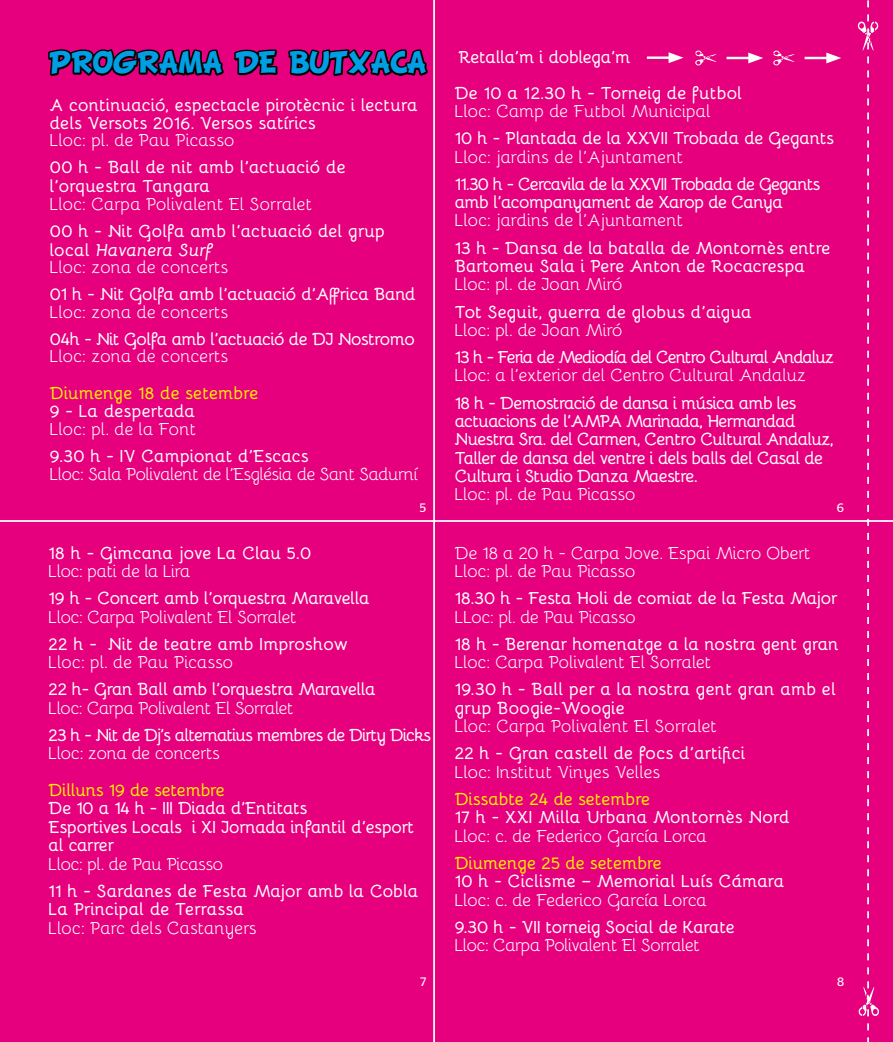
<style>
.page{position:relative;width:893px;height:1042px;background:#e6007d}
.page>*{position:absolute;margin:0;border:0;box-sizing:border-box;transform-origin:0 0}
.t1{font:24.5px "BD Cartoon Shout";color:#009fe3}
.t2{font:700 17.5px/18.4px "Bellota";letter-spacing:-.03em;color:#fff}
.t3{font:17.5px/18.4px "Bellota";letter-spacing:-.025em;color:#fff}
.t4{font:700 17.5px/18.4px "Bellota";letter-spacing:-.065em;color:#fff}
.t5{font:700 17.5px/17.8px "Bellota";color:#fff}
.t6{font:700 17.5px/18.4px "Bellota";letter-spacing:-.01em;color:#fff}
.t7{font:17.5px "Bellota";color:#fff}
.t8{font:700 17.5px "Bellota";letter-spacing:-.02em;color:#ffed00}
.t9{font:700 17.5px "Bellota";letter-spacing:-.08em;color:#fff}
.t10{font:17.5px "Bellota";letter-spacing:-.045em;color:#fff}
.t11{font:700 17.5px "Bellota";letter-spacing:-.005em;color:#fff}
.t12{font:12.25px "Stag Sans";color:#fff}
.s1{font-style:italic}
.s2{font-weight:400}
</style>
<div class="page">
<hr style="left:433px;top:0;width:2px;height:1042px;background:#fff">
<hr style="left:0;top:520px;width:893px;height:2px;background:#fff">
<svg style="left:773px;top:50px;width:21px;height:15px"></svg>
<hr style="left:805px;top:57px;width:26px;height:2px;background:#fff">
<svg style="left:826px;top:53px;width:15px;height:10px"></svg>
<hr style="left:727px;top:57px;width:26px;height:2px;background:#fff">
<svg style="left:748px;top:53px;width:15px;height:10px"></svg>
<svg style="left:695px;top:50px;width:21px;height:15px"></svg>
<hr style="left:647px;top:56px;width:26px;height:3px;background:#fff">
<svg style="left:669px;top:52px;width:14px;height:11px"></svg>
<svg style="left:858px;top:0;width:21px;height:1042px"></svg>
<svg style="left:48px;top:49px;width:176px;height:27px"></svg>
<svg style="left:234px;top:49px;width:44px;height:27px"></svg>
<svg style="left:288px;top:49px;width:140px;height:28px"></svg>
<h1 class="t1" style="left:50px;top:50px;width:378px">PROGRAMA DE BUTXACA</h1>
<p class="t2" style="left:458px;top:46px;width:174px">Retalla’m i doblega’m</p>
<p class="t5" style="left:455px;top:83px;width:289px">De 10 a 12.30 h - Torneig de futbol</p>
<p class="t3" style="left:455px;top:101px;width:258px">Lloc: Camp de Futbol Municipal</p>
<p class="t2" style="left:455px;top:128px;width:381px">10 h - Plantada de la XXVII Trobada de Gegants</p>
<p class="t3" style="left:455px;top:146px;width:230px">Lloc: jardins de l’Ajuntament</p>
<p class="t4" style="left:455px;top:173px;width:368px">11.30 h - Cercavila de la XXVII Trobada de Gegants amb l’acompanyament de Xarop de Canya</p>
<p class="t3" style="left:455px;top:210px;width:230px">Lloc: jardins de l’Ajuntament</p>
<p class="t2" style="left:455px;top:237px;width:378px">13 h - Dansa de la batalla de Montornès entre<br>Bartomeu Sala i Pere Anton de Rocacrespa</p>
<p class="t3" style="left:455px;top:274px;width:170px">Lloc: pl. de Joan Miró</p>
<p class="t11" style="left:455px;top:298px;width:299px">Tot Seguit, guerra de globus d’aigua</p>
<p class="t3" style="left:455px;top:319px;width:170px">Lloc: pl. de Joan Miró</p>
<p class="t9" style="left:455px;top:343px;width:382px">13 h - Feria de Mediodía del Centro Cultural Andaluz</p>
<p class="t3" style="left:455px;top:365px;width:353px">Lloc: a l’exterior del Centro Cultural Andaluz</p>
<p class="t4" style="left:455px;top:392px;width:381px">18 h - Demostració de dansa i música amb les actuacions de l’AMPA Marinada, Hermandad Nuestra Sra. del Carmen, Centro Cultural Andaluz, Taller de dansa del ventre i dels balls del Casal de Cultura i Studio Danza Maestre.</p>
<p class="t3" style="left:455px;top:483px;width:182px">Lloc: pl. de Pau Picasso</p>
<p class="t2" style="left:50px;top:95px;width:370px;line-height:17.5px">A continuació, espectacle pirotècnic i lectura dels Versots 2016. Versos satírics</p>
<p class="t3" style="left:50px;top:130px;width:186px">Lloc: pl. de Pau Picasso</p>
<p class="t6" style="left:50px;top:157px;width:298px">00 h - Ball de nit amb l’actuació de l’orquestra Tangara</p>
<p class="t7" style="left:50px;top:190px;width:264px">Lloc: Carpa Polivalent El Sorralet</p>
<p class="t5" style="left:50px;top:221px;width:337px">00 h - Nit Golfa amb l’actuació del grup local <span class="s1">Havanera Surf<br></span><span class="s2">Lloc: zona de concerts</span></p>
<p class="t2" style="left:50px;top:284px;width:368px">01 h - Nit Golfa amb l’actuació d’Affrica Band</p>
<p class="t3" style="left:50px;top:301px;width:180px">Lloc: zona de concerts</p>
<p class="t2" style="left:50px;top:328px;width:367px">04h - Nit Golfa amb l’actuació de DJ Nostromo</p>
<p class="t3" style="left:50px;top:346px;width:180px">Lloc: zona de concerts</p>
<p class="t8" style="left:50px;top:379px;width:211px">Diumenge 18 de setembre</p>
<p class="t2" style="left:50px;top:401px;width:147px">9 - La despertada</p>
<p class="t3" style="left:50px;top:419px;width:148px">Lloc: pl. de la Font</p>
<p class="t2" style="left:50px;top:446px;width:261px">9.30 h - IV Campionat d’Escacs</p>
<p class="t3" style="left:50px;top:464px;width:370px">Lloc: Sala Polivalent de l’Església de Sant Sadurní</p>
<p class="t12" style="left:420px;top:501px;width:8px">5</p>
<p class="t12" style="left:837px;top:501px;width:9px">6</p>
<p class="t2" style="left:49px;top:542px;width:265px">18 h - Gimcana jove La Clau 5.0</p>
<p class="t10" style="left:49px;top:557px;width:144px">Lloc: pati de la Lira</p>
<p class="t2" style="left:49px;top:588px;width:323px">19 h - Concert amb l’orquestra Maravella</p>
<p class="t3" style="left:49px;top:606px;width:250px">Lloc: Carpa Polivalent El Sorralet</p>
<p class="t6" style="left:49px;top:633px;width:301px">22 h - Nit de teatre amb Improshow</p>
<p class="t3" style="left:49px;top:652px;width:186px">Lloc: pl. de Pau Picasso</p>
<p class="t2" style="left:49px;top:679px;width:329px">22 h- Gran Ball amb l’orquestra Maravella</p>
<p class="t3" style="left:49px;top:697px;width:247px">Lloc: Carpa Polivalent El Sorralet</p>
<p class="t4" style="left:49px;top:724px;width:384px">23 h - Nit de Dj’s alternatius membres de Dirty Dicks</p>
<p class="t3" style="left:49px;top:743px;width:173px">Lloc: zona de concerts</p>
<p class="t8" style="left:49px;top:776px;width:178px">Dilluns 19 de setembre</p>
<p class="t2" style="left:49px;top:798px;width:368px">De 10 a 14 h - III Diada d’Entitats<br>Esportives Locals i XI Jornada infantil d’esport al carrer</p>
<p class="t10" style="left:49px;top:850px;width:176px">Lloc: pl. de Pau Picasso</p>
<p class="t2" style="left:49px;top:880px;width:372px">11 h - Sardanes de Festa Major amb la Cobla<br>La Principal de Terrassa</p>
<p class="t3" style="left:49px;top:917px;width:210px">Lloc: Parc dels Castanyers</p>
<p class="t3" style="left:455px;top:542px;width:358px">De 18 a 20 h - Carpa Jove. Espai Micro Obert<br>Lloc: pl. de Pau Picasso</p>
<p class="t2" style="left:455px;top:588px;width:384px">18.30 h - Festa Holi de comiat de la Festa Major</p>
<p class="t3" style="left:455px;top:606px;width:183px">LLoc: pl. de Pau Picasso</p>
<p class="t2" style="left:455px;top:633px;width:386px">18 h - Berenar homenatge a la nostra gent gran</p>
<p class="t3" style="left:455px;top:652px;width:258px">Lloc: Carpa Polivalent El Sorralet</p>
<p class="t5" style="left:455px;top:679px;width:383px;line-height:18.4px">19.30 h - Ball per a la nostra gent gran amb el grup Boogie-Woogie</p>
<p class="t7" style="left:455px;top:712px;width:264px">Lloc: Carpa Polivalent El Sorralet</p>
<p class="t5" style="left:455px;top:743px;width:292px">22 h - Gran castell de focs d’artifici</p>
<p class="t7" style="left:455px;top:758px;width:207px">Lloc: Institut Vinyes Velles</p>
<p class="t8" style="left:455px;top:785px;width:197px">Dissabte 24 de setembre</p>
<p class="t5" style="left:455px;top:807px;width:337px">17 h - XXI Milla Urbana Montornès Nord</p>
<p class="t3" style="left:455px;top:825px;width:254px">Lloc: c. de Federico García Lorca</p>
<p class="t8" style="left:455px;top:849px;width:209px">Diumenge 25 de setembre</p>
<p class="t6" style="left:455px;top:870px;width:332px">10 h - Ciclisme – Memorial Luís Cámara</p>
<p class="t3" style="left:455px;top:889px;width:254px">Lloc: c. de Federico García Lorca</p>
<p class="t2" style="left:455px;top:916px;width:282px">9.30 h - VII torneig Social de Karate</p>
<p class="t3" style="left:455px;top:934px;width:247px">Lloc: Carpa Polivalent El Sorralet</p>
<p class="t12" style="left:420px;top:974px;width:8px">7</p>
<p class="t12" style="left:837px;top:974px;width:9px">8</p>
</div>
